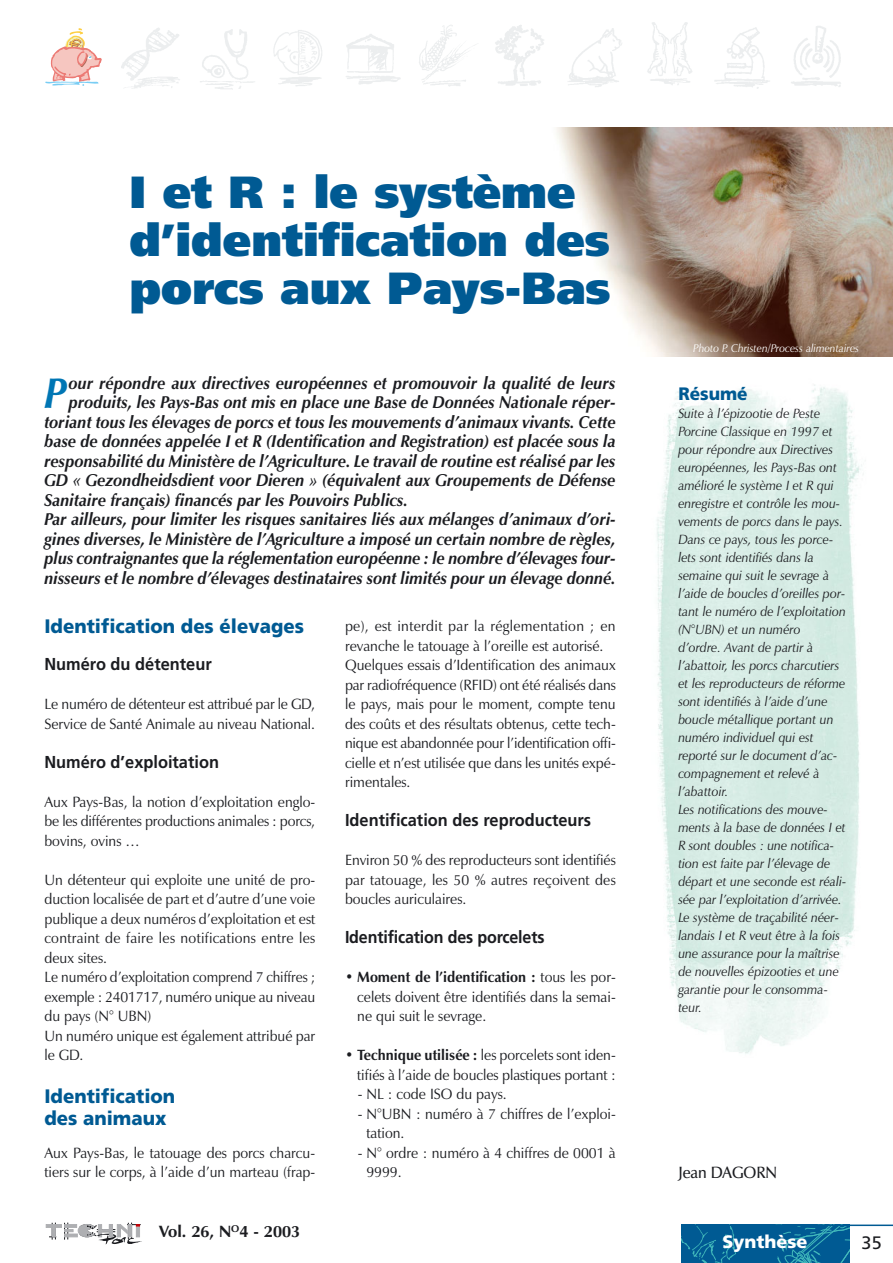
<style>
.page{position:relative;width:893px;height:1263px;background:#fff}
.page>*{position:absolute;margin:0;border:0;box-sizing:border-box;transform-origin:0 0}
.t1{font:900 45px/48px "Frutiger";color:#005a93}
.t2{font:italic 700 43.2px "Zapf Humanist 601 BT";color:#0076b4;scale:.93 1}
.t3{font:900 19.5px/21.8px "Frutiger";color:#005a93;scale:.95 1}
.t4{font:900 18px "Frutiger";color:#fff}
.t5{font:900 18px "Frutiger";color:#005a93;scale:.95 1}
.t6{font:18px "Frutiger";color:#1b1c20}
.t7{font:italic 700 17.25px "Zapf Humanist 601 BT";color:#1b1c20;scale:.93 1}
.t8{font:700 17.25px "Frutiger";color:#1b1c20;scale:.95 1}
.t9{font:700 17.25px "Frutiger";color:#1b1c20;scale:.93 1}
.t10{font:700 16.5px "Zapf Humanist 601 BT";color:#1b1c20}
.t11{font:600 16.5px "Zapf Humanist 601 BT";color:#1b1c20;scale:.95 1}
.t12{font:15px/19.5px "Zapf Humanist 601 BT";color:#1b1c20;scale:.95 1}
.t13{font:italic 13.5px/18px "Zapf Humanist 601 BT";color:#1b1c20;scale:.95 1}
.t14{font:italic 11.25px "Zapf Humanist 601 BT";color:#fff;scale:.95 1}
.s1{font-weight:700}
</style>
<div class="page">
<img style="left:657px;top:384px;width:205px;height:670px">
<hr style="left:46px;top:1224px;width:16px;height:4px;background:#aeafb2">
<svg style="left:49px;top:1222px;width:93px;height:22px"></svg>
<hr style="left:109px;top:1224px;width:4px;height:13px;background:#aeafb2">
<div style="left:681px;top:1225px;width:168px;height:38px;background:#005a93"></div>
<svg style="left:681px;top:1226px;width:55px;height:37px"></svg>
<svg style="left:768px;top:1226px;width:81px;height:37px"></svg>
<hr style="left:683px;top:1225px;width:209px;height:1px;background:#005a93">
<img style="left:556px;top:128px;width:336px;height:228px">
<svg style="left:45px;top:28px;width:57px;height:58px"></svg>
<h1 class="t1" style="left:129px;top:172px;width:482px">I et R : le système d’identification des porcs aux Pays-Bas</h1>
<h2 class="t2" style="left:44px;top:375px;width:26px">P</h2>
<p class="t7" style="left:69px;top:375px;width:589px">our répondre aux directives européennes et promouvoir la qualité de leurs</p>
<p class="t7" style="left:69px;top:395px;width:588px">produits, les Pays-Bas ont mis en place une Base de Données Nationale réper-</p>
<p class="t7" style="left:44px;top:414px;width:616px">toriant tous les élevages de porcs et tous les mouvements d’animaux vivants. Cette</p>
<p class="t7" style="left:44px;top:434px;width:615px">base de données appelée I et R (Identification and Registration) est placée sous la</p>
<p class="t7" style="left:44px;top:453px;width:615px">responsabilité du Ministère de l’Agriculture. Le travail de routine est réalisé par les</p>
<p class="t7" style="left:44px;top:473px;width:615px">GD « Gezondheidsdient voor Dieren » (équivalent aux Groupements de Défense</p>
<p class="t7" style="left:44px;top:492px;width:392px">Sanitaire français) financés par les Pouvoirs Publics.</p>
<p class="t7" style="left:44px;top:512px;width:615px">Par ailleurs, pour limiter les risques sanitaires liés aux mélanges d’animaux d’ori-</p>
<p class="t7" style="left:44px;top:531px;width:615px">gines diverses, le Ministère de l’Agriculture a imposé un certain nombre de règles,</p>
<p class="t7" style="left:44px;top:551px;width:615px">plus contraignantes que la réglementation européenne : le nombre d’élevages four-</p>
<p class="t7" style="left:44px;top:570px;width:616px">nisseurs et le nombre d’élevages destinataires sont limités pour un élevage donné.</p>
<h3 class="t3" style="left:44px;top:617px;width:275px">Identification des élevages</h3>
<p class="t8" style="left:44px;top:657px;width:178px">Numéro du détenteur</p>
<p class="t12" style="left:44px;top:696px;width:286px">Le numéro de détenteur est attribué par le GD,<br>Service de Santé Animale au niveau National.</p>
<p class="t8" style="left:44px;top:755px;width:185px">Numéro d’exploitation</p>
<p class="t12" style="left:44px;top:794px;width:286px;text-align:justify">Aux Pays-Bas, la notion d’exploitation englo&shy;be les différentes productions animales : porcs, bovins, ovins …</p>
<p class="t12" style="left:44px;top:872px;width:286px">Un détenteur qui exploite une unité de pro&shy;duction localisée de part et d’autre d’une voie publique a deux numéros d’exploitation et est contraint de faire les notifications entre les deux sites.<br>Le numéro d’exploitation comprend 7 chiffres ; exemple : 2401717, numéro unique au niveau du pays (N° UBN)<br>Un numéro unique est également attribué par le GD.</p>
<h3 class="t3" style="left:44px;top:1087px;width:139px">Identification des animaux</h3>
<p class="t12" style="left:44px;top:1145px;width:286px">Aux Pays-Bas, le tatouage des porcs charcu&shy;tiers sur le corps, à l’aide d’un marteau (frap-</p>
<p class="t12" style="left:345px;top:618px;width:286px">pe), est interdit par la réglementation ; en revanche le tatouage à l’oreille est autorisé.<br>Quelques essais d’Identification des animaux par radiofréquence (RFID) ont été réalisés dans le pays, mais pour le moment, compte tenu des coûts et des résultats obtenus, cette tech&shy;nique est abandonnée pour l’identification offi&shy;cielle et n’est utilisée que dans les unités expé&shy;rimentales.</p>
<p class="t8" style="left:345px;top:813px;width:261px">Identification des reproducteurs</p>
<p class="t12" style="left:345px;top:852px;width:286px;text-align:justify">Environ 50 % des reproducteurs sont identifiés par tatouage, les 50 % autres reçoivent des boucles auriculaires.</p>
<p class="t9" style="left:345px;top:930px;width:216px">Identification des porcelets</p>
<p class="t12" style="left:357px;top:969px;width:274px;text-align:justify;text-indent:-12px">• <span class="s1">Moment de l’identification :</span> tous les por&shy;celets doivent être identifiés dans la semai&shy;ne qui suit le sevrage.</p>
<p class="t12" style="left:345px;top:1047px;width:286px;text-align:right">• <span class="s1">Technique utilisée :</span> les porcelets sont iden&shy;tifiés à l’aide de boucles plastiques portant :</p>
<p class="t12" style="left:358px;top:1086px;width:158px">- NL : code ISO du pays.</p>
<p class="t12" style="left:366px;top:1106px;width:264px;text-indent:-9px">- N°UBN : numéro à 7 chiffres de l’exploi&shy;tation.</p>
<p class="t12" style="left:366px;top:1145px;width:264px;text-indent:-9px">- N° ordre : numéro à 4 chiffres de 0001 à<br>9999.</p>
<p class="t10" style="left:159px;top:1225px;width:142px">Vol. 26, N<sup>O</sup>4 - 2003</p>
<p class="t14" style="left:693px;top:344px;width:176px">Photo P. Christen/Process alimentaires</p>
<p class="t5" style="left:678px;top:386px;width:74px">Résumé</p>
<p class="t13" style="left:678px;top:406px;width:178px">Suite à l’épizootie de Peste<br>Porcine Classique en 1997 et pour répondre aux Directives européennes, les Pays-Bas ont amélioré le système I et R qui enregistre et contrôle les mou&shy;vements de porcs dans le pays.<br>Dans ce pays, tous les porce&shy;lets sont identifiés dans la semaine qui suit le sevrage à l’aide de boucles d’oreilles por&shy;tant le numéro de l’exploitation (N°UBN) et un numéro d’ordre. Avant de partir à l’abattoir, les porcs charcutiers et les reproducteurs de réforme sont identifiés à l’aide d’une boucle métallique portant un numéro individuel qui est reporté sur le document d’ac&shy;compagnement et relevé à l’abattoir.<br>Les notifications des mouve&shy;ments à la base de données I et<br>R sont doubles : une notifica&shy;tion est faite par l’élevage de départ et une seconde est réali&shy;sée par l’exploitation d’arrivée.<br>Le système de traçabilité néer&shy;landais I et R veut être à la fois une assurance pour la maîtrise de nouvelles épizooties et une garantie pour le consomma&shy;teur.</p>
<p class="t11" style="left:678px;top:1166px;width:105px">Jean DAGORN</p>
<p class="t4" style="left:722px;top:1235px;width:86px">Synthèse</p>
<p class="t6" style="left:861px;top:1236px;width:22px">35</p>
</div>
